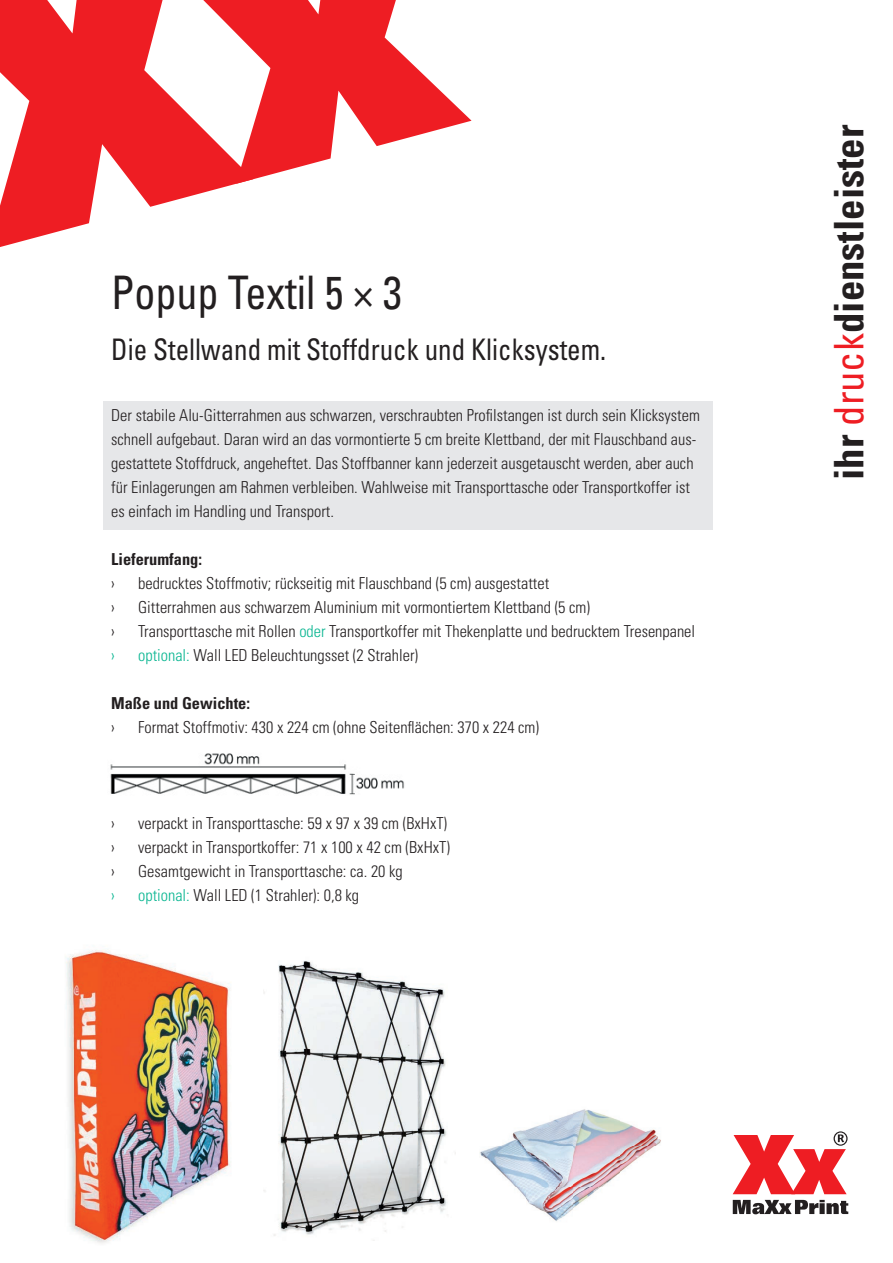
<style>
.page{position:relative;width:893px;height:1263px;background:#fff}
.page>*{position:absolute;margin:0;border:0;box-sizing:border-box;transform-origin:0 0}
.t1{font:condensed 46.2px "Univers";color:#231f20;scale:.91 1}
.t2{font:700 condensed 40.8px "Univers";color:#231f20}
.t3{font:condensed 29.7px "Univers";color:#231f20;scale:.91 1}
.t4{font:300 condensed 16.5px/24px "Univers";color:#231f20}
.t5{font:700 condensed 16.5px "Univers";color:#231f20}
.t6{font:300 condensed 16.5px "Univers";color:#0bb692}
.s1{color:#0bb692}
.s2{font-weight:400;color:#ee1d23}
</style>
<div class="page">
<svg style="left:733px;top:1200px;width:115px;height:14px"></svg>
<svg style="left:733px;top:1131px;width:115px;height:63px"></svg>
<div style="left:103px;top:401px;width:609px;height:128px;background:#e6e7e9"></div>
<svg style="left:0;top:0;width:235px;height:247px;fill:#ee1d23"></svg>
<svg style="left:203px;top:0;width:269px;height:184px;fill:#ee1d23"></svg>
<img style="left:66px;top:950px;width:165px;height:293px">
<img style="left:263px;top:960px;width:184px;height:281px">
<img style="left:480px;top:1109px;width:181px;height:112px">
<img style="left:110px;top:753px;width:295px;height:42px">
<h1 class="t1" style="left:111px;top:263px;width:321px">Popup Textil 5 × 3</h1>
<h3 class="t3" style="left:111px;top:330px;width:545px">Die Stellwand mit Stoffdruck und Klicksystem.</h3>
<p class="t4" style="left:111px;top:403px;width:590px">Der stabile Alu-Gitterrahmen aus schwarzen, verschraubten Profilstangen ist durch sein Klicksystem schnell aufgebaut. Daran wird an das vormontierte 5 cm breite Klettband, der mit Flauschband aus&shy;gestattete Stoffdruck, angeheftet. Das Stoffbanner kann jederzeit ausgetauscht werden, aber auch für Einlagerungen am Rahmen verbleiben. Wahlweise mit Transporttasche oder Transportkoffer ist es einfach im Handling und Transport.</p>
<p class="t5" style="left:111px;top:549px;width:92px">Lieferumfang:</p>
<p class="t4" style="left:111px;top:571px;width:5px">›</p>
<p class="t4" style="left:138px;top:571px;width:412px">bedrucktes Stoffmotiv; rückseitig mit Flauschband (5 cm) ausgestattet</p>
<p class="t4" style="left:111px;top:595px;width:5px">›</p>
<p class="t4" style="left:138px;top:595px;width:453px">Gitterrahmen aus schwarzem Aluminium mit vormontiertem Klettband (5 cm)</p>
<p class="t4" style="left:111px;top:619px;width:5px">›</p>
<p class="t4" style="left:138px;top:619px;width:558px">Transporttasche mit Rollen <span class="s1">oder</span> Transportkoffer mit Thekenplatte und bedrucktem Tresenpanel</p>
<p class="t6" style="left:111px;top:645px;width:5px">›</p>
<p class="t4" style="left:138px;top:643px;width:281px"><span class="s1">optional:</span> Wall LED Beleuchtungsset (2 Strahler)</p>
<p class="t5" style="left:111px;top:693px;width:140px">Maße und Gewichte:</p>
<p class="t4" style="left:111px;top:715px;width:5px">›</p>
<p class="t4" style="left:138px;top:715px;width:402px">Format Stoffmotiv: 430 x 224 cm (ohne Seitenflächen: 370 x 224 cm)</p>
<p class="t4" style="left:111px;top:811px;width:5px">›</p>
<p class="t4" style="left:138px;top:811px;width:311px">verpackt in Transporttasche: 59 x 97 x 39 cm (BxHxT)</p>
<p class="t4" style="left:111px;top:835px;width:5px">›</p>
<p class="t4" style="left:138px;top:835px;width:313px">verpackt in Transportkoffer: 71 x 100 x 42 cm (BxHxT)</p>
<p class="t4" style="left:111px;top:859px;width:5px">›</p>
<p class="t4" style="left:138px;top:859px;width:266px">Gesamtgewicht in Transporttasche: ca. 20 kg</p>
<p class="t6" style="left:111px;top:885px;width:5px">›</p>
<p class="t4" style="left:138px;top:883px;width:222px"><span class="s1">optional:</span> Wall LED (1 Strahler): 0,8 kg</p>
<h2 class="t2" style="left:824px;top:480px;width:357px;rotate:-90deg">ihr <span class="s2">druck</span>dienstleister</h2>
</div>
